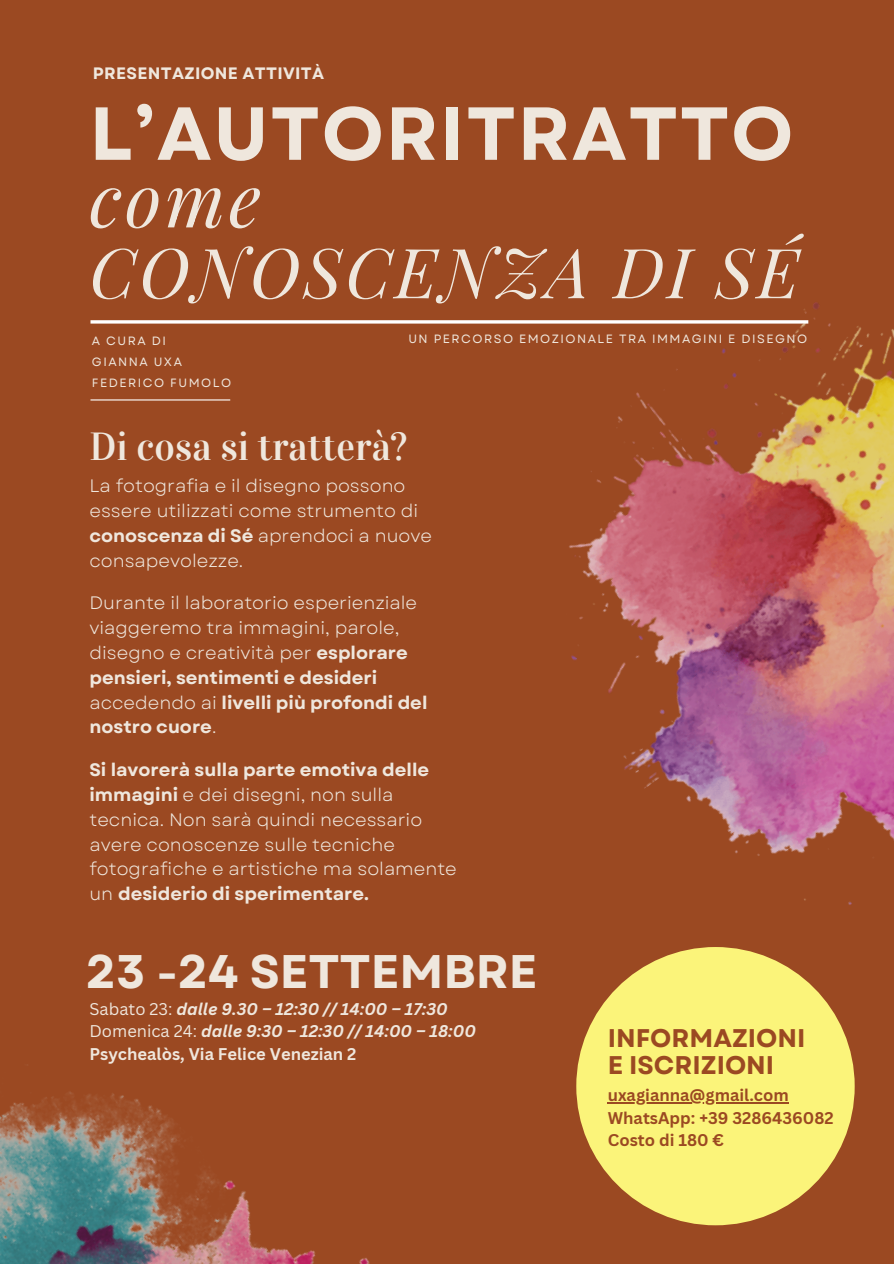
<style>
.page{position:relative;width:894px;height:1264px;background:#fff}
.page>*{position:absolute;margin:0;border:0;box-sizing:border-box;transform-origin:0 0}
.t1{font:700 74.85px "Garet";letter-spacing:.02em;color:#efe7dd}
.t2{font:italic 74.25px "Playfair Display";color:#efe7dd}
.t3{font:italic 69.15px "Playfair Display";letter-spacing:.05em;color:#efe7dd}
.t4{font:700 47.1px "Garet";color:#efe7dd}
.t5{font:39px "Vidaloka";color:#efe7dd}
.t6{font:700 25.5px "Garet";color:#9b4922}
.t7{font:18px/24.8px "Garet";color:#efe7dd}
.t8{font:italic 700 16.5px "Canva Sans";color:#efe7dd}
.t9{font:700 16.5px "Canva Sans";color:#9b4922}
.t10{font:700 16.5px "Canva Sans";color:#efe7dd}
.t11{font:700 16.5px "Garet";letter-spacing:.02em;color:#efe7dd}
.t12{font:12px "Garet";letter-spacing:.125em;color:#efe7dd}
.s1{font-weight:700}
.s2{font-weight:400;font-style:normal}
</style>
<div class="page">
<div style="left:0;top:0;width:893px;height:1263px;background:#9b4922"></div>
<hr style="left:90px;top:399px;width:140px;height:1px;background:#fff">
<img style="left:436px;top:302px;width:457px;height:751px">
<hr style="left:90px;top:320px;width:718px;height:3px;background:#fff">
<img style="left:0;top:1092px;width:370px;height:171px">
<div style="left:576px;top:947px;width:278px;height:278px;background:#fbf47a;border-radius:50%"></div>
<hr style="left:607px;top:1102px;width:181px;height:1px;background:#9b4922">
<p class="t11" style="left:93px;top:62px;width:233px">PRESENTAZIONE ATTIVITÀ</p>
<p class="t1" style="left:89px;top:80px;width:705px">L’AUTORITRATTO</p>
<p class="t2" style="left:89px;top:147px;width:173px">come</p>
<p class="t3" style="left:89px;top:223px;width:711px">CONOSCENZA DI SÉ</p>
<p class="t12" style="left:92px;top:332px;width:75px">A CURA DI</p>
<p class="t12" style="left:92px;top:353px;width:91px">GIANNA UXA</p>
<p class="t12" style="left:92px;top:374px;width:141px">FEDERICO FUMOLO</p>
<p class="t12" style="left:408px;top:330px;width:400px">UN PERCORSO EMOZIONALE TRA IMMAGINI E DISEGNO</p>
<p class="t5" style="left:89px;top:423px;width:319px">Di cosa si tratterà?</p>
<p class="t7" style="left:89px;top:473px;width:344px">La fotografia e il disegno possono essere utilizzati come strumento di <span class="s1">conoscenza di Sé</span> aprendoci a nuove consapevolezze.</p>
<p class="t7" style="left:89px;top:591px;width:339px">Durante il laboratorio esperienziale viaggeremo tra immagini, parole, disegno e creatività per <span class="s1">esplorare pensieri, sentimenti e desideri </span>accedendo ai <span class="s1">livelli più profondi del nostro cuore</span>.</p>
<p class="t7" style="left:89px;top:757px;width:369px"><span class="s1">Si lavorerà sulla parte emotiva delle immagini</span> e dei disegni, non sulla tecnica. Non sarà quindi necessario avere conoscenze sulle tecniche fotografiche e artistiche ma solamente un <span class="s1">desiderio di sperimentare.</span></p>
<p class="t4" style="left:86px;top:937px;width:453px">23 -24 SETTEMBRE</p>
<p class="t8" style="left:89px;top:996px;width:359px"><span class="s2">Sabato 23:</span> dalle 9.30 – 12:30 // 14:00 – 17:30</p>
<p class="t8" style="left:89px;top:1019px;width:388px"><span class="s2">Domenica 24:</span> dalle 9:30 – 12:30 // 14:00 – 18:00</p>
<p class="t10" style="left:89px;top:1042px;width:268px">Psychealòs, Via Felice Venezian 2</p>
<p class="t6" style="left:607px;top:1019px;width:199px">INFORMAZIONI</p>
<p class="t6" style="left:607px;top:1046px;width:168px">E ISCRIZIONI</p>
<p class="t9" style="left:607px;top:1083px;width:182px">uxagianna@gmail.com</p>
<p class="t9" style="left:607px;top:1106px;width:227px">WhatsApp: +39 3286436082</p>
<p class="t9" style="left:607px;top:1128px;width:118px">Costo di 180 €</p>
</div>
